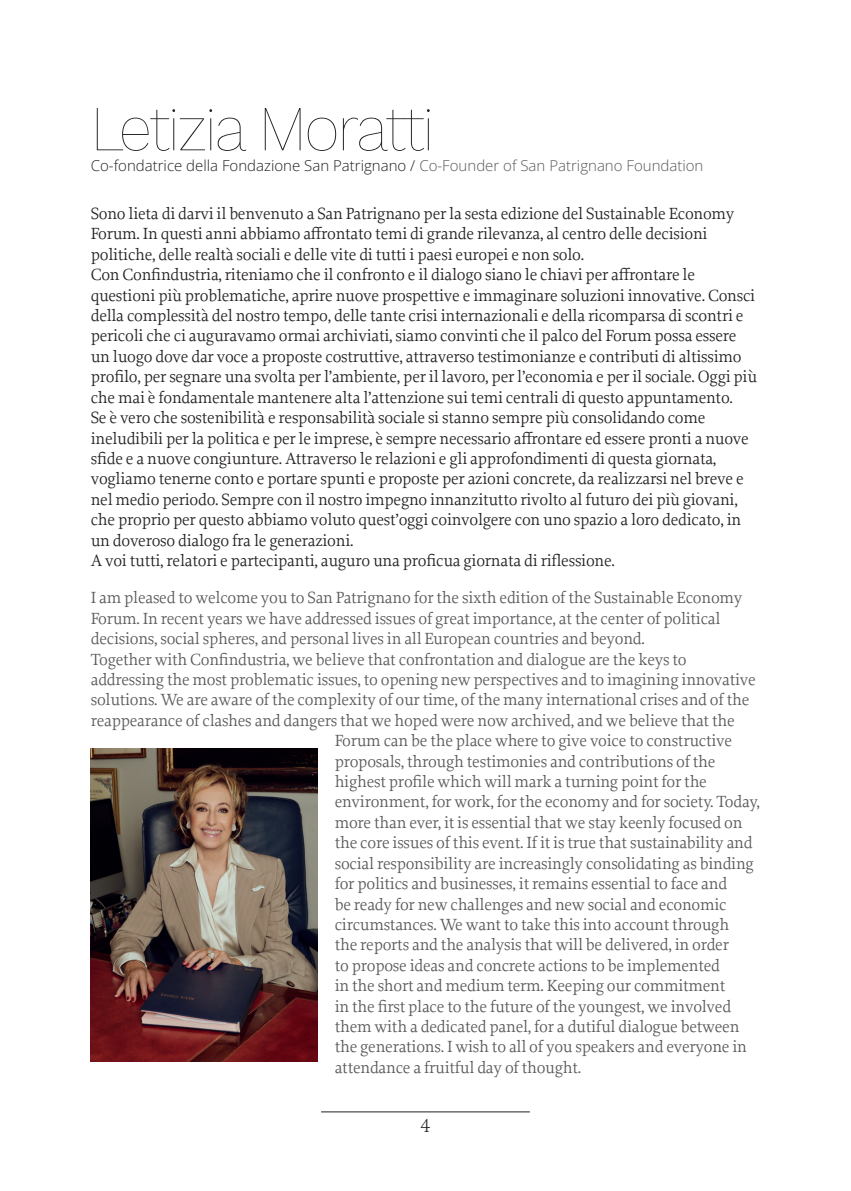
<style>
.page{position:relative;width:851px;height:1191px;background:#fff}
.page>*{position:absolute;margin:0;border:0;box-sizing:border-box;transform-origin:0 0}
.t1{font:100 64px "Work Sans";letter-spacing:-.025em;color:#231f20;scale:.95 1}
.t2{font:300 20px "Proforma";color:#231f20}
.t3{font:17px/20.4px "Proforma";letter-spacing:-.015em;color:#231f20}
.t4{font:17px "Proforma";letter-spacing:-.015em;color:#57585a}
.t5{font:15px "Open Sans";color:#231f20}
.s1{color:#57585a}
</style>
<div class="page">
<hr style="left:321px;top:1111px;width:209px;height:1px;background:#231f20">
<img style="left:91px;top:748px;width:226px;height:314px">
<h1 class="t1" style="left:91px;top:91px;width:363px">Letizia Moratti</h1>
<p class="t5" style="left:91px;top:155px;width:614px">Co-fondatrice della Fondazione San Patrignano / <span class="s1">Co-Founder of San Patrignano Foundation</span></p>
<p class="t3" style="left:91px;top:203px;width:667px">Sono lieta di darvi il benvenuto a San Patrignano per la sesta edizione del Sustainable Economy Forum. In questi anni abbiamo affrontato temi di grande rilevanza, al centro delle decisioni politiche, delle realtà sociali e delle vite di tutti i paesi europei e non solo.<br>Con Confindustria, riteniamo che il confronto e il dialogo siano le chiavi per affrontare le questioni più problematiche, aprire nuove prospettive e immaginare soluzioni innovative. Consci della complessità del nostro tempo, delle tante crisi internazionali e della ricomparsa di scontri e pericoli che ci auguravamo ormai archiviati, siamo convinti che il palco del Forum possa essere un luogo dove dar voce a proposte costruttive, attraverso testimonianze e contributi di altissimo profilo, per segnare una svolta per l’ambiente, per il lavoro, per l’economia e per il sociale. Oggi più che mai è fondamentale mantenere alta l’attenzione sui temi centrali di questo appuntamento.<br>Se è vero che sostenibilità e responsabilità sociale si stanno sempre più consolidando come ineludibili per la politica e per le imprese, è sempre necessario affrontare ed essere pronti a nuove sfide e a nuove congiunture. Attraverso le relazioni e gli approfondimenti di questa giornata, vogliamo tenerne conto e portare spunti e proposte per azioni concrete, da realizzarsi nel breve e nel medio periodo. Sempre con il nostro impegno innanzitutto rivolto al futuro dei più giovani, che proprio per questo abbiamo voluto quest’oggi coinvolgere con uno spazio a loro dedicato, in un doveroso dialogo fra le generazioni.<br>A voi tutti, relatori e partecipanti, auguro una proficua giornata di riflessione.</p>
<p class="t4" style="left:91px;top:587px;width:653px">I am pleased to welcome you to San Patrignano for the sixth edition of the Sustainable Economy</p>
<p class="t4" style="left:91px;top:608px;width:631px">Forum. In recent years we have addressed issues of great importance, at the center of political</p>
<p class="t4" style="left:91px;top:628px;width:555px">decisions, social spheres, and personal lives in all European countries and beyond.</p>
<p class="t4" style="left:91px;top:648px;width:597px">Together with Confindustria, we believe that confrontation and dialogue are the keys to</p>
<p class="t4" style="left:91px;top:669px;width:666px">addressing the most problematic issues, to opening new perspectives and to imagining innovative</p>
<p class="t4" style="left:91px;top:689px;width:660px">solutions. We are aware of the complexity of our time, of the many international crises and of the</p>
<p class="t4" style="left:91px;top:710px;width:645px">reappearance of clashes and dangers that we hoped were now archived, and we believe that the</p>
<p class="t4" style="left:334px;top:730px;width:399px">Forum can be the place where to give voice to constructive</p>
<p class="t4" style="left:334px;top:750px;width:382px">proposals, through testimonies and contributions of the</p>
<p class="t4" style="left:334px;top:771px;width:373px">highest profile which will mark a turning point for the</p>
<p class="t4" style="left:334px;top:791px;width:426px">environment, for work, for the economy and for society. Today,</p>
<p class="t4" style="left:334px;top:812px;width:409px">more than ever, it is essential that we stay keenly focused on</p>
<p class="t4" style="left:334px;top:832px;width:419px">the core issues of this event. If it is true that sustainability and</p>
<p class="t4" style="left:334px;top:852px;width:420px">social responsibility are increasingly consolidating as binding</p>
<p class="t4" style="left:334px;top:873px;width:394px">for politics and businesses, it remains essential to face and</p>
<p class="t4" style="left:334px;top:893px;width:393px">be ready for new challenges and new social and economic</p>
<p class="t4" style="left:334px;top:914px;width:396px">circumstances. We want to take this into account through</p>
<p class="t4" style="left:334px;top:934px;width:395px">the reports and the analysis that will be delivered, in order</p>
<p class="t4" style="left:334px;top:954px;width:387px">to propose ideas and concrete actions to be implemented</p>
<p class="t4" style="left:334px;top:975px;width:392px">in the short and medium term. Keeping our commitment</p>
<p class="t4" style="left:334px;top:995px;width:398px">in the first place to the future of the youngest, we involved</p>
<p class="t4" style="left:334px;top:1016px;width:406px">them with a dedicated panel, for a dutiful dialogue between</p>
<p class="t4" style="left:334px;top:1036px;width:414px">the generations. I wish to all of you speakers and everyone in</p>
<p class="t4" style="left:334px;top:1056px;width:248px">attendance a fruitful day of thought.</p>
<p class="t2" style="left:420px;top:1112px;width:11px">4</p>
</div>
